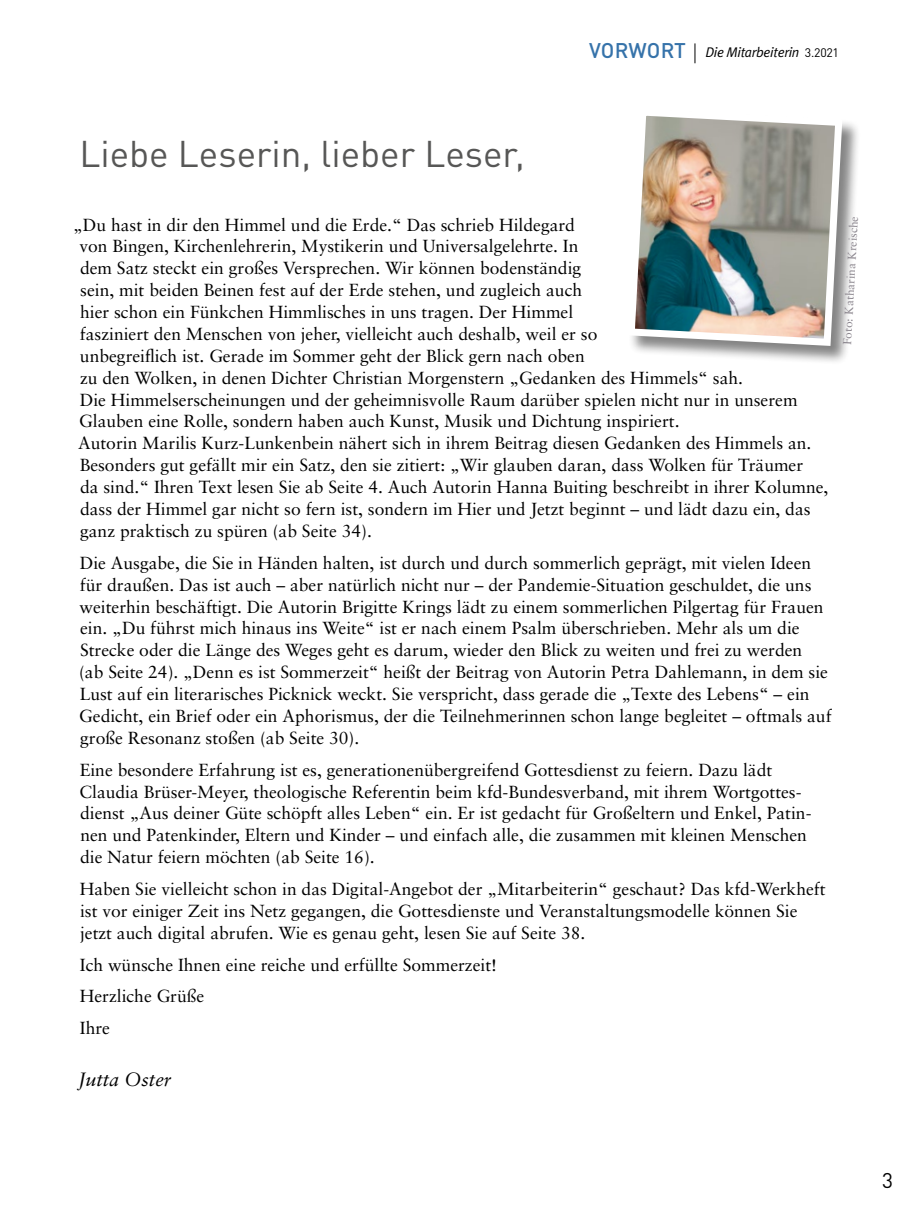
<style>
.page{position:relative;width:918px;height:1216px;background:#fff}
.page>*{position:absolute;margin:0;border:0;box-sizing:border-box;transform-origin:0 0}
.t1{font:36.75px "DINOT";color:#575756}
.t2{font:21px "DINOT";color:#000}
.t3{font:italic 19.25px "Sabon LT Pro";color:#000}
.t4{font:17.5px/21.9px "Sabon LT Pro";color:#000}
.t5{font:italic 14px "Meta Plus Normal";letter-spacing:-.02em;color:#000}
.t6{font:11.72px "Sabon LT Pro";color:#8b868e}
.s1{font-family:"DINOT";font-weight:500;font-style:normal;font-size:21px;color:#3673aa}
.s2{font-family:"DINOT";font-style:normal;font-size:12.25px}
</style>
<div class="page">
<svg style="left:694px;top:43px;width:1px;height:20px"></svg>
<div style="left:628px;top:109px;width:233px;height:255px;background:#000;opacity:.48"></div>
<img style="left:628px;top:109px;width:218px;height:240px">
<p class="t5" style="left:589px;top:44px;width:251px"><span class="s1">VORWORT</span> Die Mitarbeiterin <span class="s2">3.2021</span></p>
<h1 class="t1" style="left:79px;top:126px;width:447px">Liebe Leserin, lieber Leser,</h1>
<p class="t4" style="left:73px;top:213px;width:757px">„Du hast in dir den Himmel und die Erde.“ Das schrieb Hildegard<br>von Bingen, Kirchenlehrerin, Mystikerin und Universalgelehrte. In<br>dem Satz steckt ein großes Versprechen. Wir können bodenständig<br>sein, mit beiden Beinen fest auf der Erde stehen, und zugleich auch<br>hier schon ein Fünkchen Himmlisches in uns tragen. Der Himmel<br>fasziniert den Menschen von jeher, vielleicht auch deshalb, weil er so<br>unbegreiflich ist. Gerade im Sommer geht der Blick gern nach oben<br>zu den Wolken, in denen Dichter Christian Morgenstern „Gedanken des Himmels“ sah.<br>Die Himmelserscheinungen und der geheimnisvolle Raum darüber spielen nicht nur in unserem Glauben eine Rolle, sondern haben auch Kunst, Musik und Dichtung inspiriert.<br>Autorin Marilis Kurz-Lunkenbein nähert sich in ihrem Beitrag diesen Gedanken des Himmels an.<br>Besonders gut gefällt mir ein Satz, den sie zitiert: „Wir glauben daran, dass Wolken für Träumer<br>da sind.“ Ihren Text lesen Sie ab Seite 4. Auch Autorin Hanna Buiting beschreibt in ihrer Kolumne, dass der Himmel gar nicht so fern ist, sondern im Hier und Jetzt beginnt – und lädt dazu ein, das ganz praktisch zu spüren (ab Seite 34).</p>
<p class="t4" style="left:79px;top:551px;width:754px">Die Ausgabe, die Sie in Händen halten, ist durch und durch sommerlich geprägt, mit vielen Ideen für draußen. Das ist auch – aber natürlich nicht nur – der Pandemie-Situation geschuldet, die uns weiterhin beschäftigt. Die Autorin Brigitte Krings lädt zu einem sommerlichen Pilgertag für Frauen ein. „Du führst mich hinaus ins Weite“ ist er nach einem Psalm überschrieben. Mehr als um die Strecke oder die Länge des Weges geht es darum, wieder den Blick zu weiten und frei zu werden<br>(ab Seite 24). „Denn es ist Sommerzeit“ heißt der Beitrag von Autorin Petra Dahlemann, in dem sie Lust auf ein literarisches Picknick weckt. Sie verspricht, dass gerade die „Texte des Lebens“ – ein Gedicht, ein Brief oder ein Aphorismus, der die Teilnehmerinnen schon lange begleitet – oftmals auf große Resonanz stoßen (ab Seite 30).</p>
<p class="t4" style="left:80px;top:758px;width:733px">Eine besondere Erfahrung ist es, generationenübergreifend Gottesdienst zu feiern. Dazu lädt Claudia Brüser-Meyer, theologische Referentin beim kfd-Bundesverband, mit ihrem Wortgottes&shy;dienst „Aus deiner Güte schöpft alles Leben“ ein. Er ist gedacht für Großeltern und Enkel, Patin&shy;nen und Patenkinder, Eltern und Kinder – und einfach alle, die zusammen mit kleinen Menschen die Natur feiern möchten (ab Seite 16).</p>
<p class="t4" style="left:80px;top:877px;width:747px">Haben Sie vielleicht schon in das Digital-Angebot der „Mitarbeiterin“ geschaut? Das kfd-Werkheft ist vor einiger Zeit ins Netz gegangen, die Gottesdienste und Veranstaltungsmodelle können Sie jetzt auch digital abrufen. Wie es genau geht, lesen Sie auf Seite 38.</p>
<p class="t4" style="left:80px;top:948px;width:419px;line-height:31.8px">Ich wünsche Ihnen eine reiche und erfüllte Sommerzeit!<br>Herzliche Grüße<br>Ihre</p>
<p class="t3" style="left:78px;top:1067px;width:95px">Jutta Oster</p>
<p class="t6" style="left:840px;top:345px;width:131px;rotate:-87deg">Foto: Katharina Kreische</p>
<p class="t2" style="left:882px;top:1164px;width:12px">3</p>
</div>
